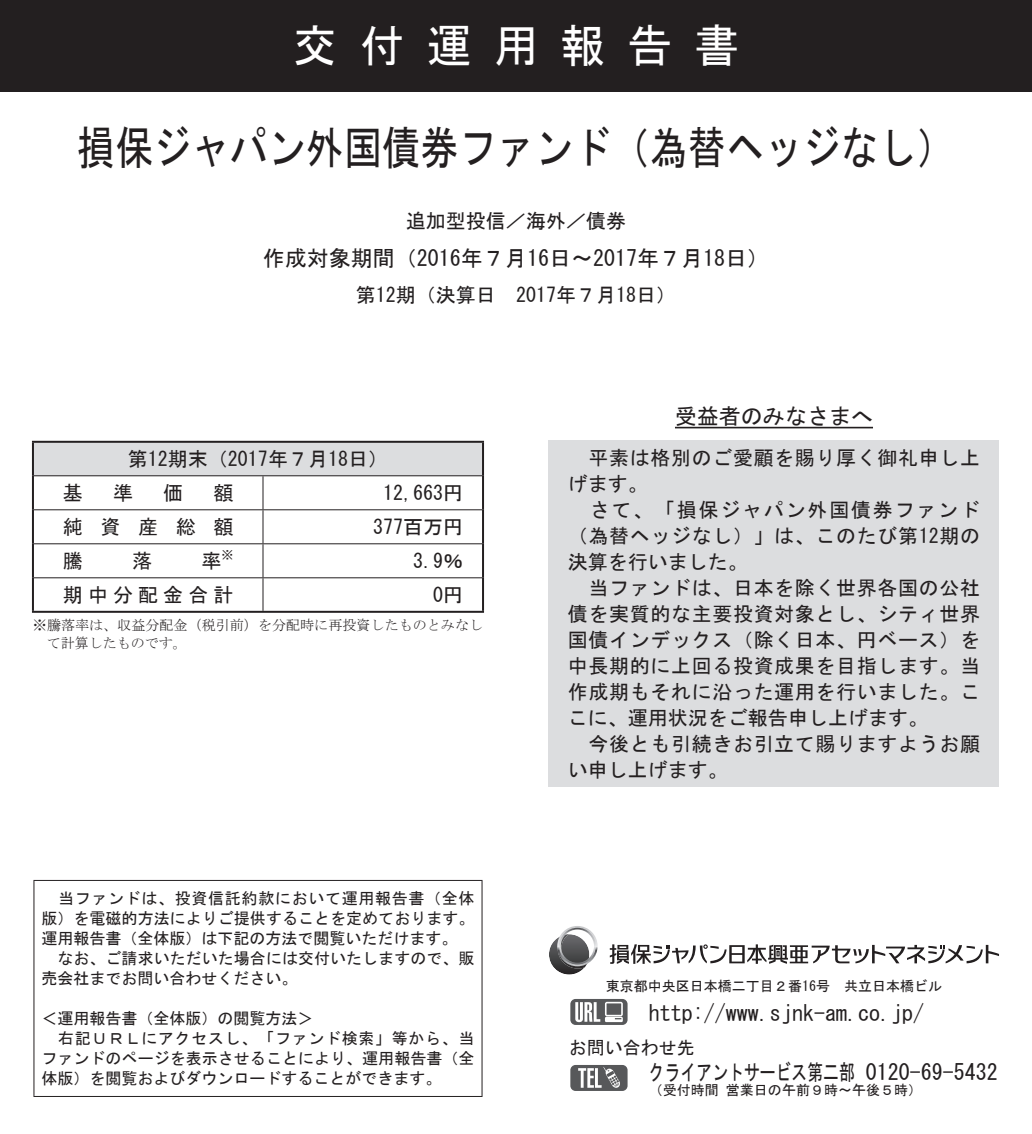
<style>
.page{position:relative;width:1032px;height:1134px;background:#fff}
.page>*{position:absolute;margin:0;border:0;box-sizing:border-box;transform-origin:0 0}
.t1{font:46px "MS Gothic";color:#231f20;scale:.83 1}
.t2{font:46px "MS Gothic";color:#fff}
.t3{font:22px "MS Gothic";color:#231f20}
.t4{font:22px "MS Gothic";color:#231f20;scale:.72 1}
.t5{font:20px/26px "MS Gothic";letter-spacing:.03em;color:#231f20}
.t6{font:20px "MS Gothic";color:#231f20}
.t7{font:20px "MS Gothic";letter-spacing:.255em;color:#231f20}
.t8{font:18px "MS Gothic";color:#231f20}
.t9{font:16px/20px "MS Gothic";color:#231f20}
.t10{font:14px "MS Gothic";color:#231f20}
.t11{font:14px/18px "MS Mincho";letter-spacing:.005em;color:#231f20}
</style>
<div class="page">
<hr style="left:33px;top:880px;width:449px;height:1px;background:#231f20">
<hr style="left:33px;top:881px;width:1px;height:215px;background:#231f20">
<hr style="left:481px;top:881px;width:1px;height:215px;background:#231f20">
<hr style="left:33px;top:1096px;width:449px;height:1px;background:#231f20">
<div style="left:0;top:0;width:1032px;height:91px;background:#231f20"></div>
<svg style="left:549px;top:934px;width:40px;height:40px"></svg>
<svg style="left:557px;top:926px;width:41px;height:42px"></svg>
<svg style="left:610px;top:944px;width:389px;height:20px"></svg>
<svg style="left:570px;top:999px;width:57px;height:26px"></svg>
<svg style="left:570px;top:1065px;width:57px;height:26px"></svg>
<div style="left:33px;top:442px;width:450px;height:34px;background:#dcdddf"></div>
<hr style="left:34px;top:475px;width:448px;height:1px;background:#231f20">
<hr style="left:262px;top:476px;width:1px;height:33px;background:#231f20">
<hr style="left:34px;top:509px;width:448px;height:1px;background:#231f20">
<hr style="left:262px;top:510px;width:1px;height:33px;background:#231f20">
<hr style="left:34px;top:543px;width:448px;height:1px;background:#231f20">
<hr style="left:262px;top:544px;width:1px;height:33px;background:#231f20">
<hr style="left:34px;top:577px;width:448px;height:1px;background:#231f20">
<hr style="left:262px;top:578px;width:1px;height:33px;background:#231f20">
<hr style="left:32px;top:441px;width:231px;height:2px;background:#231f20">
<hr style="left:32px;top:443px;width:2px;height:33px;background:#231f20">
<hr style="left:263px;top:441px;width:221px;height:2px;background:#231f20">
<hr style="left:482px;top:443px;width:2px;height:33px;background:#231f20">
<hr style="left:32px;top:476px;width:2px;height:34px;background:#231f20">
<hr style="left:482px;top:476px;width:2px;height:34px;background:#231f20">
<hr style="left:32px;top:510px;width:2px;height:34px;background:#231f20">
<hr style="left:482px;top:510px;width:2px;height:34px;background:#231f20">
<hr style="left:32px;top:544px;width:2px;height:34px;background:#231f20">
<hr style="left:482px;top:544px;width:2px;height:34px;background:#231f20">
<hr style="left:32px;top:578px;width:2px;height:33px;background:#231f20">
<hr style="left:482px;top:578px;width:2px;height:33px;background:#231f20">
<hr style="left:32px;top:611px;width:452px;height:2px;background:#231f20">
<div style="left:549px;top:441px;width:450px;height:346px;background:#dcdddf"></div>
<hr style="left:675px;top:427px;width:198px;height:1px;background:#231f20">
<h1 class="t2" style="left:293px;top:23px;width:448px">交 付 運 用 報 告 書</h1>
<h1 class="t1" style="left:77px;top:124px;width:1059px">損保ジャパン外国債券ファンド（為替ヘッジなし）</h1>
<p class="t6" style="left:406px;top:211px;width:221px">追加型投信／海外／債券</p>
<p class="t3" style="left:263px;top:247px;width:507px">作成対象期間（2016年７月16日～2017年７月18日）</p>
<p class="t6" style="left:356px;top:285px;width:321px">第12期（決算日　2017年７月18日）</p>
<p class="t6" style="left:128px;top:449px;width:262px">第12期末（2017年７月18日）</p>
<p class="t5" style="left:63px;top:480px;width:21px">基</p>
<p class="t5" style="left:113px;top:480px;width:21px">準</p>
<p class="t5" style="left:163px;top:480px;width:21px">価</p>
<p class="t5" style="left:213px;top:480px;width:21px">額</p>
<p class="t5" style="left:383px;top:480px;width:81px">12,663円</p>
<p class="t5" style="left:63px;top:514px;width:172px">純資産総額</p>
<p class="t5" style="left:373px;top:514px;width:91px">377百万円</p>
<p class="t5" style="left:63px;top:548px;width:21px">騰</p>
<p class="t5" style="left:132px;top:548px;width:21px">落</p>
<p class="t5" style="left:201px;top:548px;width:33px">率<sup>※</sup></p>
<p class="t5" style="left:413px;top:548px;width:51px">3.9％</p>
<p class="t7" style="left:63px;top:584px;width:172px">期中分配金合計</p>
<p class="t5" style="left:433px;top:581px;width:31px">0円</p>
<p class="t11" style="left:47px;top:616px;width:438px;text-indent:-14px">※騰落率は、収益分配金（税引前）を分配時に再投資したものとみなして計算したものです。</p>
<p class="t9" style="left:41px;top:888px;width:434px">　当ファンドは、投資信託約款において運用報告書（全体版）を電磁的方法によりご提供することを定めております。運用報告書（全体版）は下記の方法で閲覧いただけます。　なお、ご請求いただいた場合には交付いたしますので、販売会社までお問い合わせください。</p>
<p class="t9" style="left:41px;top:1008px;width:434px">＜運用報告書（全体版）の閲覧方法＞<br>　右記ＵＲＬにアクセスし、「ファンド検索」等から、当ファンドのページを表示させることにより、運用報告書（全体版）を閲覧およびダウンロードすることができます。</p>
<p class="t3" style="left:675px;top:405px;width:199px">受益者のみなさまへ</p>
<p class="t5" style="left:568px;top:445px;width:414px">　平素は格別のご愛顧を賜り厚く御礼申し上げます。<br>　さて、「損保ジャパン外国債券ファンド（為替ヘッジなし）」は、このたび第12期の決算を行いました。<br>　当ファンドは、日本を除く世界各国の公社債を実質的な主要投資対象とし、シティ世界国債インデックス（除く日本、円ベース）を中長期的に上回る投資成果を目指します。当作成期もそれに沿った運用を行いました。ここに、運用状況をご報告申し上げます。<br>　今後とも引続きお引立て賜りますようお願い申し上げます。</p>
<p class="t10" style="left:606px;top:979px;width:337px">東京都中央区日本橋二丁目２番16号　共立日本橋ビル</p>
<p class="t3" style="left:649px;top:1002px;width:276px">http://www.sjnk-am.co.jp/</p>
<p class="t8" style="left:569px;top:1039px;width:127px">お問い合わせ先</p>
<p class="t4" style="left:649px;top:1061px;width:486px">クライアントサービス第二部 0120-69-5432</p>
<p class="t10" style="left:649px;top:1083px;width:274px">（受付時間 営業日の午前９時～午後５時）</p>
</div>
